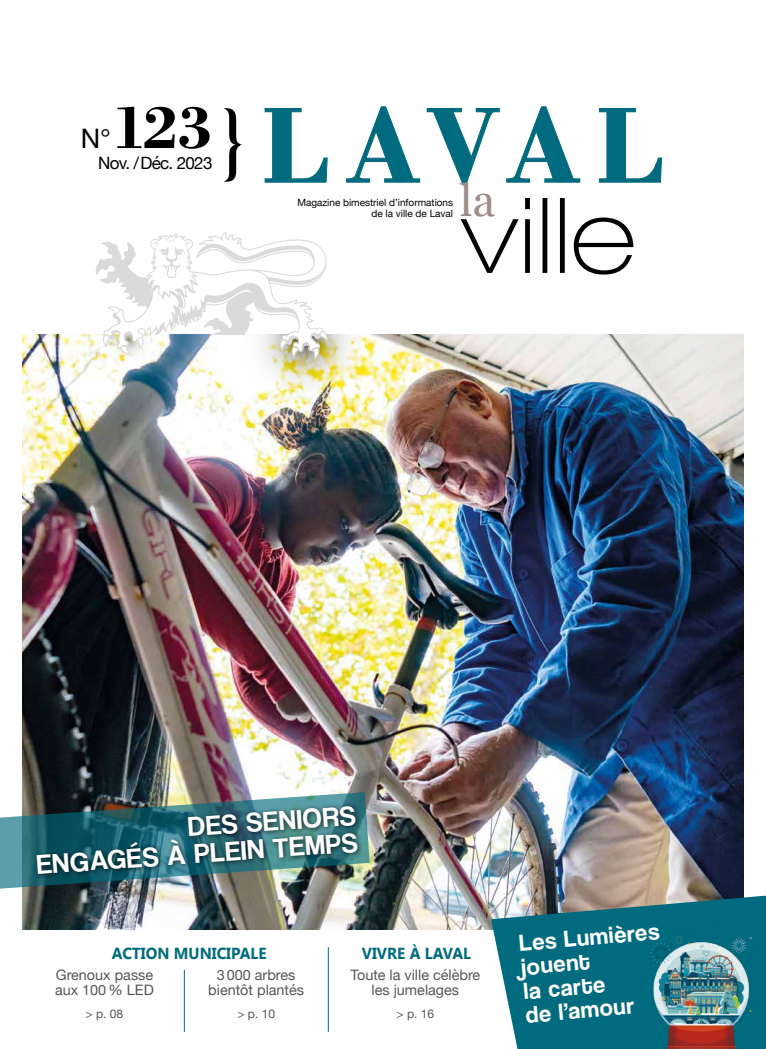
<style>
.page{position:relative;width:766px;height:1049px;background:#fff}
.page>*{position:absolute;margin:0;border:0;box-sizing:border-box;transform-origin:0 0}
.t1{font:700 62px "Bodoni BT";color:#000}
.t2{font:44.9px "Georgia";color:#9e8e89}
.t3{font:28px/27px "Coolvetica Rg";color:#fff;text-align:right}
.t4{font:26.9px "Helvetica Neue";color:#000}
.t5{font:24px/24px "Coolvetica Rg";color:#fff}
.t6{font:17px "Helvetica Neue";letter-spacing:-.04em;color:#000}
.t7{font:700 16px "Segoe UI";color:#006b7e;scale:.96 1}
.t8{font:14.4px/15px "Helvetica Neue";color:#575756;text-align:center}
.t9{font:12px "Helvetica Neue";color:#575756}
.t10{font:10px/11.1px "Helvetica Neue";color:#000;text-align:right}
</style>
<div class="page">
<img style="left:22px;top:334px;width:720px;height:596px">
<svg style="left:264px;top:106px;width:398px;height:79px"></svg>
<svg style="left:460px;top:198px;width:173px;height:77px"></svg>
<svg style="left:63px;top:334px;width:127px;height:51px"></svg>
<img style="left:244px;top:334px;width:127px;height:67px">
<svg style="left:95px;top:232px;width:233px;height:127px"></svg>
<svg style="left:224px;top:108px;width:18px;height:74px"></svg>
<img style="left:0;top:792px;width:369px;height:98px">
<div style="left:33px;top:802px;width:330px;height:78px;background:#000;opacity:.75"></div>
<hr style="left:184px;top:970px;width:1px;height:61px;background:#006b7e">
<hr style="left:328px;top:947px;width:1px;height:84px;background:#006b7e">
<svg style="left:491px;top:895px;width:274px;height:154px;background:#237a89"></svg>
<img style="left:643px;top:926px;width:114px;height:123px">
<h1 class="t1" style="left:111px;top:89px;width:104px">123</h1>
<p class="t6" style="left:98px;top:151px;width:116px">Nov. / Déc. 2023</p>
<h3 class="t4" style="left:81px;top:119px;width:32px">N°</h3>
<h2 class="t2" style="left:459px;top:168px;width:37px">la</h2>
<p class="t10" style="left:297px;top:197px;width:157px">Magazine bimestriel d’informations de la ville de Laval</p>
<h3 class="t3" style="left:34px;top:824px;width:323px;rotate:-4deg">DES SENIORS<br>ENGAGÉS À PLEIN TEMPS</h3>
<p class="t7" style="left:112px;top:941px;width:163px">ACTION MUNICIPALE</p>
<p class="t8" style="left:55px;top:968px;width:100px;text-align:left">Grenoux passe aux 100 % LED</p>
<p class="t9" style="left:86px;top:1004px;width:39px">&gt; p. 08</p>
<p class="t8" style="left:208px;top:968px;width:97px">3000 arbres bientôt plantés</p>
<p class="t9" style="left:237px;top:1004px;width:39px">&gt; p. 10</p>
<p class="t7" style="left:362px;top:941px;width:115px">VIVRE À LAVAL</p>
<p class="t8" style="left:350px;top:968px;width:131px">Toute la ville célèbre les jumelages</p>
<p class="t9" style="left:396px;top:1004px;width:39px">&gt; p. 16</p>
<h3 class="t5" style="left:518px;top:931px;width:142px;rotate:-5deg">Les Lumières jouent<br>la carte<br>de l’amour</h3>
</div>
